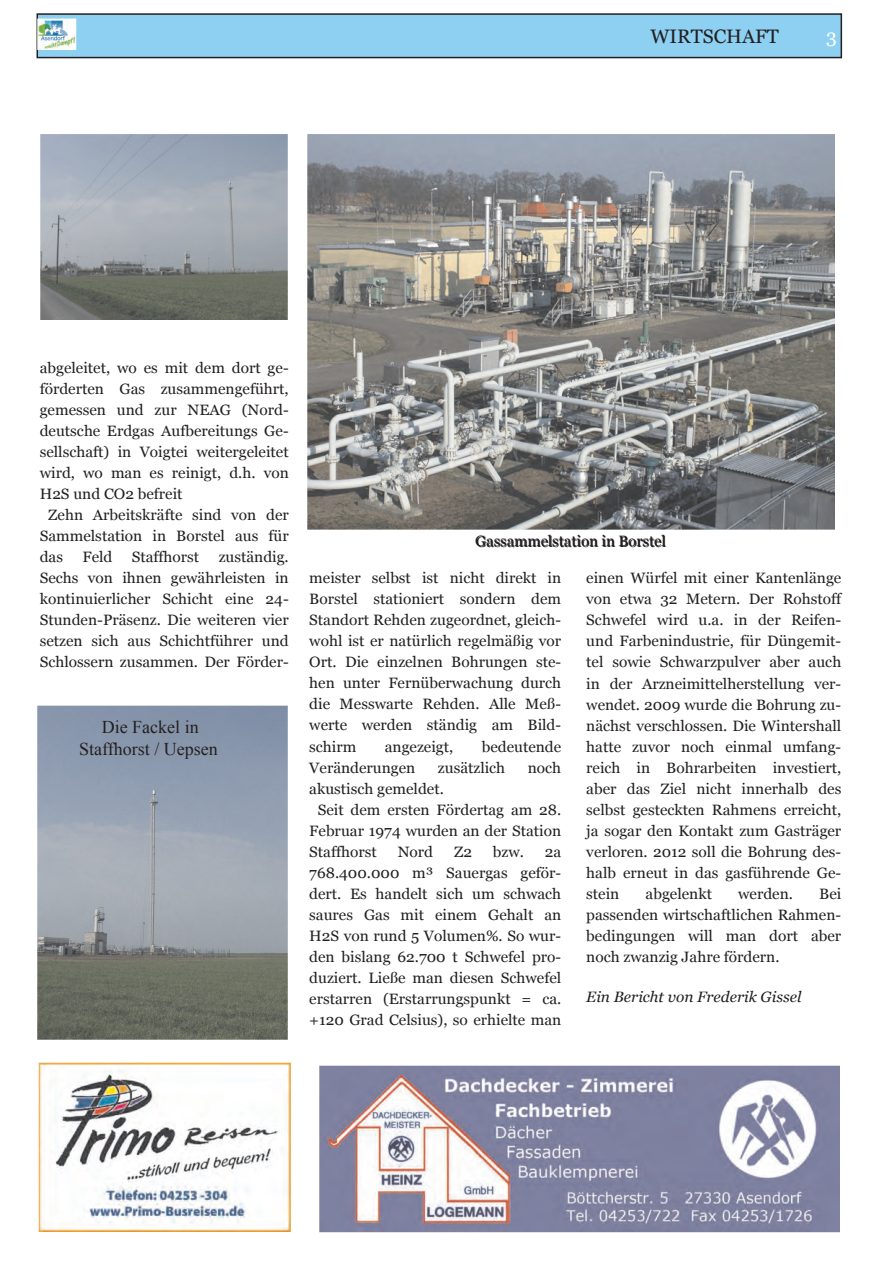
<style>
.page{position:relative;width:893px;height:1263px;background:#fff}
.page>*{position:absolute;margin:0;border:0;box-sizing:border-box;transform-origin:0 0}
.t1{font:19.5px "Georgia";color:#231f20}
.t2{font:19.5px "Georgia";color:#fff}
.t3{font:18px/21.6px "Times New Roman";color:#231f20;text-align:center}
.t4{font:15px/21px "Georgia";color:#231f20;text-align:justify}
.t5{font:italic 15px "Georgia";color:#231f20}
</style>
<div class="page">
<div style="left:37px;top:14px;width:804px;height:44px;background:#8dd0f2"></div>
<div style="left:37px;top:13px;width:805px;height:45px;border:2px solid #231f20"></div>
<img style="left:37px;top:19px;width:39px;height:31px">
<img style="left:39px;top:1063px;width:252px;height:168px">
<img style="left:319px;top:1066px;width:521px;height:166px">
<img style="left:307px;top:134px;width:528px;height:396px">
<img style="left:37px;top:706px;width:251px;height:334px">
<img style="left:40px;top:134px;width:248px;height:186px">
<h1 class="t1" style="left:650px;top:24px;width:130px">WIRTSCHAFT</h1>
<h1 class="t2" style="left:826px;top:24px;width:12px">3</h1>
<p class="t4" style="left:40px;top:358px;width:250px">abgeleitet, wo es mit dem dort ge-</p>
<p class="t4" style="left:40px;top:379px;width:250px">förderten Gas zusammengeführt,</p>
<p class="t4" style="left:40px;top:400px;width:250px">gemessen und zur NEAG (Nord-</p>
<p class="t4" style="left:40px;top:421px;width:250px">deutsche Erdgas Aufbereitungs Ge-</p>
<p class="t4" style="left:40px;top:442px;width:250px">sellschaft) in Voigtei weitergeleitet</p>
<p class="t4" style="left:40px;top:463px;width:251px">wird, wo man es reinigt, d.h. von</p>
<p class="t4" style="left:40px;top:484px;width:144px">H2S und CO2 befreit</p>
<p class="t4" style="left:48px;top:505px;width:242px">Zehn Arbeitskräfte sind von der</p>
<p class="t4" style="left:40px;top:526px;width:250px">Sammelstation in Borstel aus für</p>
<p class="t4" style="left:40px;top:547px;width:25px">das</p>
<p class="t4" style="left:82px;top:547px;width:32px">Feld</p>
<p class="t4" style="left:132px;top:547px;width:69px">Staffhorst</p>
<p class="t4" style="left:40px;top:547px;width:251px;text-indent:179px">zuständig.<br>Sechs von ihnen gewährleisten in kontinuierlicher Schicht eine 24- Stunden-Präsenz. Die weiteren vier setzen sich aus Schichtführer und Schlossern zusammen. Der Förder-</p>
<p class="t3" style="left:79px;top:716px;width:140px">Die Fackel in<br>Staffhorst / Uepsen</p>
<p class="t4" style="left:476px;top:531px;width:192px">Gassammelstation in Borstel</p>
<p class="t4" style="left:309px;top:568px;width:253px">meister selbst ist nicht direkt in Borstel stationiert sondern dem Standort Rehden zugeordnet, gleich&shy;wohl ist er natürlich regelmäßig vor Ort. Die einzelnen Bohrungen ste&shy;hen unter Fernüberwachung durch die Messwarte Rehden. Alle Meß&shy;werte werden ständig am Bild&shy;schirm</p>
<p class="t4" style="left:385px;top:736px;width:70px">angezeigt,</p>
<p class="t4" style="left:482px;top:736px;width:81px">bedeutende</p>
<p class="t4" style="left:309px;top:757px;width:108px">Veränderungen</p>
<p class="t4" style="left:438px;top:757px;width:69px">zusätzlich</p>
<p class="t4" style="left:528px;top:757px;width:35px">noch</p>
<p class="t4" style="left:309px;top:778px;width:136px">akustisch gemeldet.</p>
<p class="t4" style="left:318px;top:799px;width:245px">Seit dem ersten Fördertag am 28.</p>
<p class="t4" style="left:309px;top:820px;width:253px">Februar 1974 wurden an der Station</p>
<p class="t4" style="left:309px;top:841px;width:69px">Staffhorst</p>
<p class="t4" style="left:398px;top:841px;width:37px">Nord</p>
<p class="t4" style="left:454px;top:841px;width:19px">Z2</p>
<p class="t4" style="left:493px;top:841px;width:33px">bzw.</p>
<p class="t4" style="left:309px;top:841px;width:254px;text-indent:236px">2a 768.400.000 m³ Sauergas geför&shy;dert. Es handelt sich um schwach saures Gas mit einem Gehalt an H2S von rund 5 Volumen%. So wur&shy;den bislang 62.700 t Schwefel pro&shy;duziert. Ließe man diesen Schwefel erstarren (Erstarrungspunkt = ca. +120 Grad Celsius), so erhielte man</p>
<p class="t4" style="left:586px;top:568px;width:257px">einen Würfel mit einer Kantenlänge von etwa 32 Metern. Der Rohstoff Schwefel wird u.a. in der Reifen&shy;und Farbenindustrie, für Düngemit&shy;tel sowie Schwarzpulver aber auch in der Arzneimittelherstellung ver&shy;wendet. 2009 wurde die Bohrung zu&shy;nächst verschlossen. Die Wintershall hatte zuvor noch einmal umfang&shy;reich in Bohrarbeiten investiert, aber das Ziel nicht innerhalb des selbst gesteckten Rahmens erreicht, ja sogar den Kontakt zum Gasträger verloren. 2012 soll die Bohrung des&shy;halb erneut in das gasführende Ge&shy;stein</p>
<p class="t4" style="left:646px;top:883px;width:68px">abgelenkt</p>
<p class="t4" style="left:738px;top:883px;width:56px">werden.</p>
<p class="t4" style="left:586px;top:883px;width:256px;text-indent:233px">Bei passenden wirtschaftlichen Rahmen&shy;bedingungen will man dort aber noch zwanzig Jahre fördern.</p>
<p class="t5" style="left:586px;top:987px;width:217px">Ein Bericht von Frederik Gissel</p>
</div>
